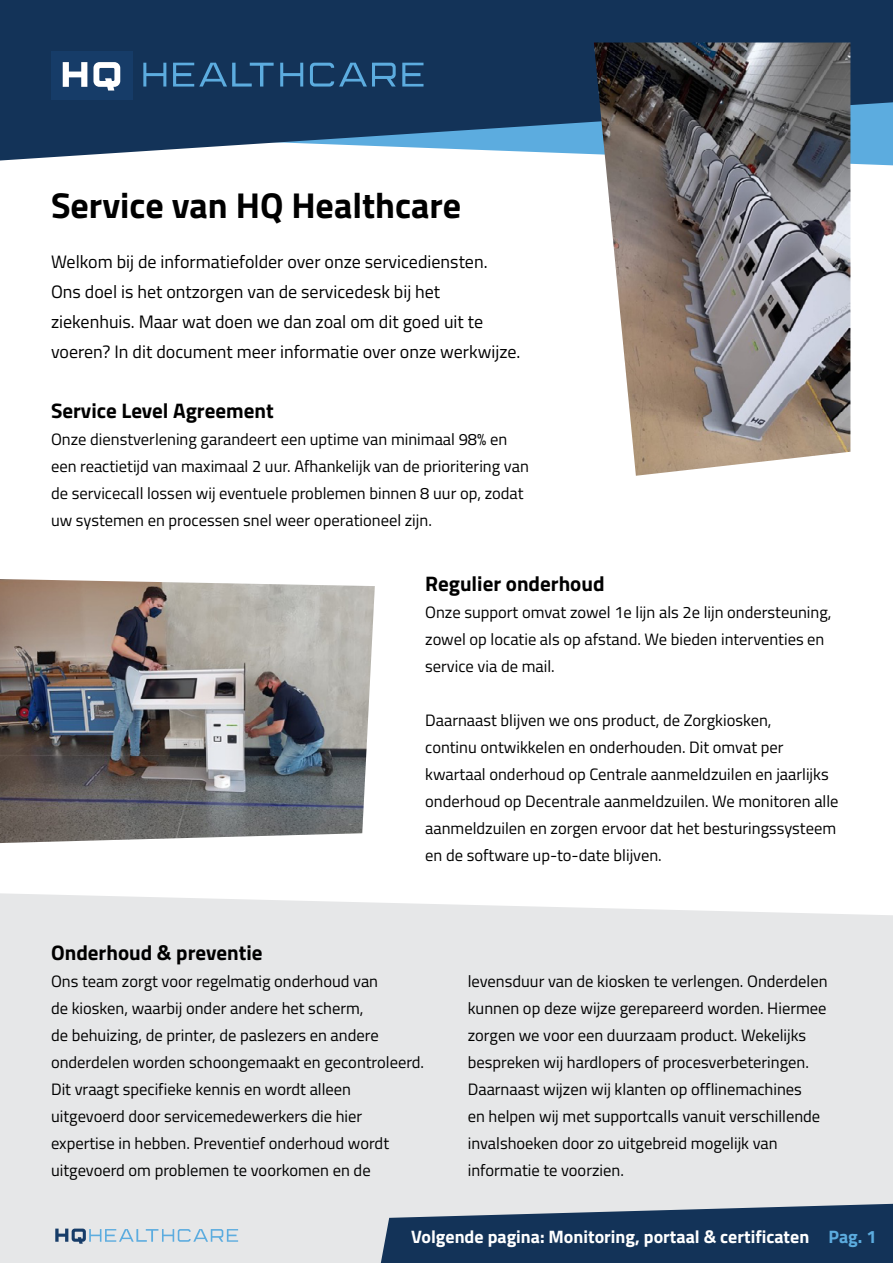
<style>
.page{position:relative;width:893px;height:1263px;background:#fff}
.page>*{position:absolute;margin:0;border:0;box-sizing:border-box;transform-origin:0 0}
.t1{font:700 36px "Titillium Web";color:#000}
.t2{font:700 21px "Titillium Web";color:#000}
.t3{font:18px/30px "Titillium Web";color:#000}
.t4{font:700 18px "Titillium Web";color:#fff}
.t5{font:16.5px/27px "Titillium Web";color:#000}
.s1{color:#5cacdf}
</style>
<div class="page">
<div style="left:0;top:893px;width:893px;height:370px;background:#e6e7e8"></div>
<svg style="left:0;top:0;width:893px;height:161px;background:#27496c"></svg>
<img style="left:594px;top:43px;width:256px;height:433px">
<img style="left:0;top:579px;width:375px;height:264px">
<div style="left:51px;top:51px;width:81px;height:48px;background:#163c68"></div>
<svg style="left:63px;top:62px;width:24px;height:25px"></svg>
<svg style="left:93px;top:62px;width:27px;height:29px"></svg>
<svg style="left:143px;top:63px;width:23px;height:24px"></svg>
<svg style="left:173px;top:63px;width:101px;height:24px;background:#27547d"></svg>
<svg style="left:280px;top:63px;width:23px;height:24px"></svg>
<svg style="left:310px;top:63px;width:86px;height:24px;background:#295881"></svg>
<svg style="left:402px;top:63px;width:21px;height:24px"></svg>
<svg style="left:381px;top:1204px;width:512px;height:59px;background:#2d4969"></svg>
<svg style="left:55px;top:1228px;width:183px;height:16px;background:#bacddb"></svg>
<h1 class="t1" style="left:51px;top:178px;width:412px">Service van HQ Healthcare</h1>
<p class="t3" style="left:51px;top:246px;width:471px">Welkom bij de informatiefolder over onze servicediensten.<br>Ons doel is het ontzorgen van de servicedesk bij het ziekenhuis. Maar wat doen we dan zoal om dit goed uit te voeren? In dit document meer informatie over onze werkwijze.</p>
<p class="t2" style="left:51px;top:395px;width:224px">Service Level Agreement</p>
<p class="t5" style="left:51px;top:425px;width:479px">Onze dienstverlening garandeert een uptime van minimaal 98% en een reactietijd van maximaal 2 uur. Afhankelijk van de prioritering van de servicecall lossen wij eventuele problemen binnen 8 uur op, zodat uw systemen en processen snel weer operationeel zijn.</p>
<p class="t2" style="left:425px;top:567px;width:181px">Regulier onderhoud</p>
<p class="t5" style="left:425px;top:598px;width:408px">Onze support omvat zowel 1e lijn als 2e lijn ondersteuning, zowel op locatie als op afstand. We bieden interventies en service via de mail.</p>
<p class="t5" style="left:425px;top:706px;width:415px">Daarnaast blijven we ons product, de Zorgkiosken,<br>continu ontwikkelen en onderhouden. Dit omvat per kwartaal onderhoud op Centrale aanmeldzuilen en jaarlijks onderhoud op Decentrale aanmeldzuilen. We monitoren alle aanmeldzuilen en zorgen ervoor dat het besturingssysteem en de software up-to-date blijven.</p>
<p class="t2" style="left:51px;top:937px;width:213px">Onderhoud &amp; preventie</p>
<p class="t5" style="left:51px;top:967px;width:375px">Ons team zorgt voor regelmatig onderhoud van<br>de kiosken, waarbij onder andere het scherm,<br>de behuizing, de printer, de paslezers en andere onderdelen worden schoongemaakt en gecontroleerd.<br>Dit vraagt specifieke kennis en wordt alleen uitgevoerd door servicemedewerkers die hier expertise in hebben. Preventief onderhoud wordt uitgevoerd om problemen te voorkomen en de</p>
<p class="t5" style="left:468px;top:967px;width:361px">levensduur van de kiosken te verlengen. Onderdelen kunnen op deze wijze gerepareerd worden. Hiermee zorgen we voor een duurzaam product. Wekelijks bespreken wij hardlopers of procesverbeteringen.<br>Daarnaast wijzen wij klanten op offlinemachines<br>en helpen wij met supportcalls vanuit verschillende invalshoeken door zo uitgebreid mogelijk van informatie te voorzien.</p>
<p class="t4" style="left:411px;top:1223px;width:467px">Volgende pagina: Monitoring, portaal &amp; certificaten <span class="s1">Pag. 1</span></p>
</div>
